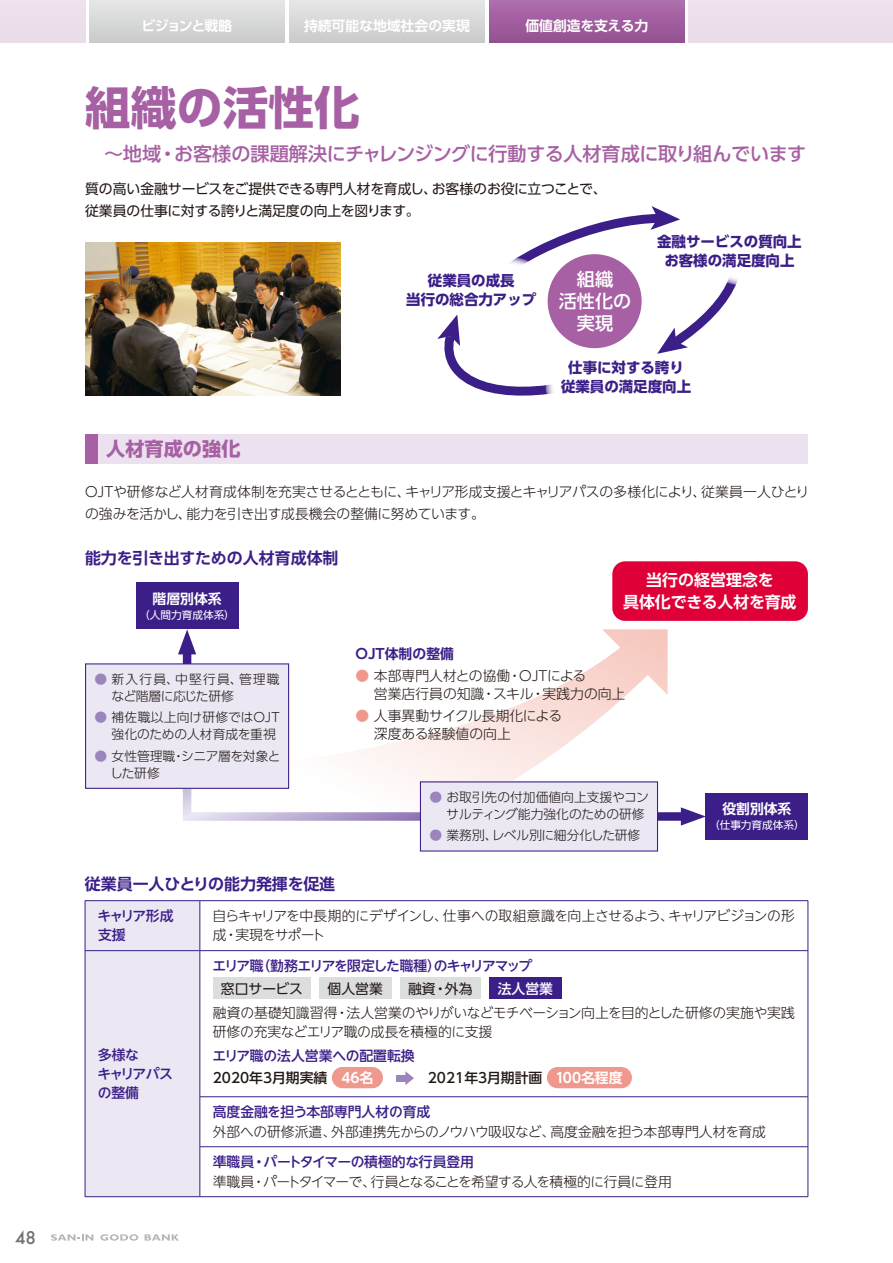
<style>
.page{position:relative;width:893px;height:1263px;background:#fff}
.page>*{position:absolute;margin:0;border:0;box-sizing:border-box;transform-origin:0 0}
.t1{font:700 45.75px "UD Shin Go Pro";color:#a660a3}
.t2{font:500 19.2px "UD Shin Go Pro";letter-spacing:-.025em;color:#a660a3}
.t3{font:700 19.2px "UD Shin Go Pro";color:#a660a3}
.t4{font:500 18px/21.6px "UD Shin Go Pro";color:#fff;text-align:center}
.t5{font:500 16.95px "Futura";color:#727171}
.t6{font:700 15.9px "UD Shin Go Pro De";color:#3b1e87}
.t7{font:700 15.9px/22.4px "UD Shin Go Pro De";color:#fff;text-align:center}
.t8{font:700 14.4px/19.2px "UD Shin Go Pro";color:#3b1e87;text-align:center}
.t9{font:300 13.8px/19.2px "UD Shin Go NT Pro";letter-spacing:-.035em;color:#221815}
.t10{font:300 13.8px/22.4px "UD Shin Go Pro";letter-spacing:-.02em;color:#221815}
.t11{font:13.8px/22.4px "UD Shin Go Pro";letter-spacing:-.005em;color:#221815}
.t12{font:500 13.8px/19.2px "UD Shin Go NT Pro";letter-spacing:-.015em;color:#3b1e87}
.t13{font:300 13.8px/18.1px "UD Shin Go Pro";color:#221815}
.t14{font:300 13.8px "UD Shin Go NT Pro";letter-spacing:-.015em;color:#221815}
.t15{font:300 13.8px "UD Shin Go NT Pro";letter-spacing:-.065em;color:#221815}
.t16{font:700 13.8px "UD Shin Go Pro De";color:#fff}
.t17{font:500 13.8px "UD Shin Go NT Pro";letter-spacing:-.09em;color:#3b1e87}
.t18{font:500 13.8px "UD Shin Go NT Pro";color:#221815}
.t19{font:500 13.8px/19.2px "UD Shin Go NT Pro";letter-spacing:-.08em;color:#3b1e87}
.t20{font:700 13.8px "UD Shin Go Pro De";color:#3b1e87}
.t21{font:700 13.8px "UD Shin Go Pro De";letter-spacing:-.065em;color:#fff}
.t22{font:500 13.8px "UD Shin Go Pro";color:#fff}
.t23{font:300 12.75px/17px "UD Shin Go Pro";color:#221815}
.t24{font:300 12.75px/17px "UD Shin Go Pro";letter-spacing:-.025em;color:#221815}
.t25{font:10.65px "UD Shin Go Pro";color:#fff}
.s1{color:#9b85bd}
.s2{color:#ef998e}
.s3{color:#221815}
.s4{font-family:"UD Shin Go Pro De";font-weight:700;color:#fff}
</style>
<div class="page">
<svg style="left:602px;top:629px;width:66px;height:6px"></svg>
<svg style="left:437px;top:206px;width:301px;height:190px"></svg>
<div style="left:548px;top:254px;width:94px;height:94px;background:#a660a3;border-radius:50%"></div>
<div style="left:86px;top:901px;width:114px;height:295px;background:#ebe7f3"></div>
<hr style="left:85px;top:900px;width:115px;height:1px;background:#3b1e87">
<hr style="left:85px;top:901px;width:1px;height:49px;background:#3b1e87">
<hr style="left:200px;top:900px;width:608px;height:1px;background:#3b1e87">
<hr style="left:200px;top:901px;width:1px;height:49px;background:#3b1e87">
<hr style="left:808px;top:901px;width:1px;height:49px;background:#3b1e87">
<hr style="left:85px;top:950px;width:115px;height:1px;background:#3b1e87">
<hr style="left:85px;top:951px;width:1px;height:146px;background:#3b1e87">
<hr style="left:200px;top:950px;width:608px;height:1px;background:#3b1e87">
<hr style="left:200px;top:951px;width:1px;height:145px;background:#3b1e87">
<hr style="left:808px;top:951px;width:1px;height:145px;background:#3b1e87">
<hr style="left:85px;top:1097px;width:1px;height:50px;background:#3b1e87">
<hr style="left:200px;top:1096px;width:608px;height:1px;background:#3b1e87">
<hr style="left:200px;top:1097px;width:1px;height:49px;background:#3b1e87">
<hr style="left:808px;top:1097px;width:1px;height:49px;background:#3b1e87">
<hr style="left:85px;top:1147px;width:1px;height:49px;background:#3b1e87">
<hr style="left:200px;top:1146px;width:608px;height:1px;background:#3b1e87">
<hr style="left:200px;top:1147px;width:1px;height:49px;background:#3b1e87">
<hr style="left:808px;top:1147px;width:1px;height:49px;background:#3b1e87">
<hr style="left:85px;top:1196px;width:115px;height:1px;background:#3b1e87">
<hr style="left:200px;top:1196px;width:608px;height:1px;background:#3b1e87">
<div style="left:213px;top:978px;width:98px;height:21px;background:#dcdddd"></div>
<div style="left:319px;top:978px;width:72px;height:21px;background:#dcdddd"></div>
<div style="left:400px;top:978px;width:81px;height:21px;background:#dcdddd"></div>
<div style="left:489px;top:978px;width:72px;height:21px;background:#3b1e87"></div>
<div style="left:332px;top:1067px;width:51px;height:21px;background:#ef998e;border-radius:11px"></div>
<svg style="left:405px;top:1071px;width:9px;height:14px"></svg>
<div style="left:397px;top:1075px;width:10px;height:6px;background:#9b85bd"></div>
<div style="left:547px;top:1067px;width:85px;height:21px;background:#ef998e;border-radius:11px"></div>
<div style="left:85px;top:434px;width:723px;height:29px;background:#ece1ef"></div>
<div style="left:85px;top:434px;width:13px;height:29px;background:#a660a3"></div>
<img style="left:85px;top:242px;width:255px;height:153px">
<svg style="left:179px;top:635px;width:502px;height:190px"></svg>
<svg style="left:178px;top:629px;width:18px;height:25px"></svg>
<svg style="left:681px;top:807px;width:25px;height:18px"></svg>
<div style="left:136px;top:583px;width:102px;height:46px;background:#3b1e87"></div>
<div style="left:706px;top:793px;width:102px;height:47px;background:#3b1e87"></div>
<div style="left:612px;top:561px;width:196px;height:60px;background:#df0037;border-radius:13px"></div>
<div style="left:86px;top:664px;width:203px;height:124px;background:#ebe7f3"></div>
<div style="left:85px;top:663px;width:204px;height:126px;border:1px solid #3b1e87"></div>
<div style="left:420px;top:782px;width:237px;height:69px;background:#ebe7f3"></div>
<svg style="left:51px;top:1234px;width:42px;height:7px"></svg>
<svg style="left:100px;top:1234px;width:38px;height:7px"></svg>
<svg style="left:145px;top:1234px;width:34px;height:6px"></svg>
<div style="left:289px;top:0;width:196px;height:43px;background:linear-gradient(to right,#d8d8d9,#d8d8d9)"></div>
<div style="left:489px;top:0;width:196px;height:43px;background:linear-gradient(to bottom,#b06dae,#925190)"></div>
<div style="left:0;top:0;width:85px;height:43px;background:#ecdfec"></div>
<div style="left:89px;top:0;width:196px;height:43px;background:linear-gradient(to right,#d8d8d9,#d8d8d9)"></div>
<div style="left:689px;top:0;width:204px;height:43px;background:#ecdfec"></div>
<p class="t5" style="left:15px;top:1226px;width:22px">48</p>
<p class="t21" style="left:141px;top:14px;width:92px">ビジョンと戦略</p>
<p class="t16" style="left:304px;top:14px;width:167px">持続可能な地域社会の実現</p>
<p class="t16" style="left:525px;top:14px;width:124px">価値創造を支える力</p>
<h1 class="t1" style="left:85px;top:71px;width:276px">組織の活性化</h1>
<h2 class="t2" style="left:85px;top:139px;width:723px">　～地域・お客様の課題解決にチャレンジングに行動する人材育成に取り組んでいます</h2>
<p class="t11" style="left:85px;top:177px;width:523px">質の高い金融サービスをご提供できる専門人材を育成し、お客様のお役に立つことで、従業員の仕事に対する誇りと満足度の向上を図ります。</p>
<p class="t8" style="left:406px;top:270px;width:132px">従業員の成長<br>当行の総合力アップ</p>
<h3 class="t4" style="left:559px;top:268px;width:74px">組織<br>活性化の実現</h3>
<p class="t8" style="left:657px;top:231px;width:146px">金融サービスの質向上お客様の満足度向上</p>
<h2 class="t3" style="left:106px;top:433px;width:136px">人材育成の強化</h2>
<p class="t8" style="left:561px;top:358px;width:132px">仕事に対する誇り従業員の満足度向上</p>
<p class="t10" style="left:85px;top:480px;width:726px">OJTや研修など人材育成体制を充実させるとともに、キャリア形成支援とキャリアパスの多様化により、従業員一人ひとりの強みを活かし、能力を引き出す成長機会の整備に努めています。</p>
<p class="t6" style="left:85px;top:545px;width:255px">能力を引き出すための人材育成体制</p>
<p class="t16" style="left:153px;top:587px;width:71px">階層別体系</p>
<p class="t25" style="left:139px;top:606px;width:97px">（人間力育成体系）</p>
<p class="t23" style="left:111px;top:670px;width:170px;text-indent:-17px"><span class="s1">●</span> 新入行員、中堅行員、管理職など階層に応じた研修</p>
<p class="t23" style="left:95px;top:709px;width:186px;text-align:right"><span class="s1">●</span> 補佐職以上向け研修ではOJT強化のための人材育成を重視</p>
<p class="t24" style="left:110px;top:747px;width:172px;text-indent:-16px"><span class="s1">●</span> 女性管理職・シニア層を対象とした研修</p>
<p class="t7" style="left:623px;top:568px;width:175px">当行の経営理念を<br>具体化できる人材を育成</p>
<p class="t20" style="left:355px;top:642px;width:100px">OJT体制の整備</p>
<p class="t13" style="left:374px;top:666px;width:253px;text-indent:-18px"><span class="s2">●</span> 本部専門人材との協働・OJTによる<br>営業店行員の知識・スキル・実践力の向上</p>
<p class="t13" style="left:374px;top:706px;width:190px;text-indent:-18px"><span class="s2">●</span> 人事異動サイクル長期化による深度ある経験値の向上</p>
<p class="t23" style="left:446px;top:788px;width:204px;text-indent:-17px"><span class="s1">●</span> お取引先の付加価値向上支援やコンサルティング能力強化のための研修</p>
<p class="t23" style="left:429px;top:827px;width:212px"><span class="s1">●</span> 業務別、レベル別に細分化した研修</p>
<p class="t16" style="left:722px;top:798px;width:71px">役割別体系</p>
<p class="t25" style="left:709px;top:817px;width:97px">（仕事力育成体系）</p>
<p class="t6" style="left:85px;top:871px;width:252px">従業員一人ひとりの能力発揮を促進</p>
<p class="t19" style="left:98px;top:906px;width:78px">キャリア形成支援</p>
<p class="t9" style="left:213px;top:906px;width:584px">自らキャリアを中長期的にデザインし、仕事への取組意識を向上させるよう、キャリアビジョンの形成・実現をサポート</p>
<p class="t12" style="left:98px;top:1044px;width:77px">多様な<br>キャリアパスの整備</p>
<p class="t17" style="left:212px;top:955px;width:321px">エリア職（勤務エリアを限定した職種）のキャリアマップ</p>
<p class="t11" style="left:221px;top:977px;width:84px">窓口サービス</p>
<p class="t11" style="left:328px;top:977px;width:57px">個人営業</p>
<p class="t11" style="left:408px;top:977px;width:66px">融資・外為</p>
<p class="t22" style="left:498px;top:977px;width:57px">法人営業</p>
<p class="t9" style="left:213px;top:1003px;width:584px">融資の基礎知識習得・法人営業のやりがいなどモチベーション向上を目的とした研修の実施や実践研修の充実などエリア職の成長を積極的に支援</p>
<p class="t12" style="left:212px;top:1044px;width:204px;line-height:22.2px">エリア職の法人営業への配置転換<br><span class="s3">2020年3月期実績</span> <span class="s4">46名</span></p>
<p class="t18" style="left:428px;top:1066px;width:196px">2021年3月期計画 <span class="s4">100名程度</span></p>
<p class="t12" style="left:213px;top:1102px;width:219px">高度金融を担う本部専門人材の育成</p>
<p class="t14" style="left:213px;top:1120px;width:555px">外部への研修派遣、外部連携先からのノウハウ吸収など、高度金融を担う本部専門人材を育成</p>
<p class="t12" style="left:213px;top:1152px;width:263px">準職員・パートタイマーの積極的な行員登用</p>
<p class="t15" style="left:213px;top:1170px;width:460px">準職員・パートタイマーで、行員となることを希望する人を積極的に行員に登用</p>
</div>
